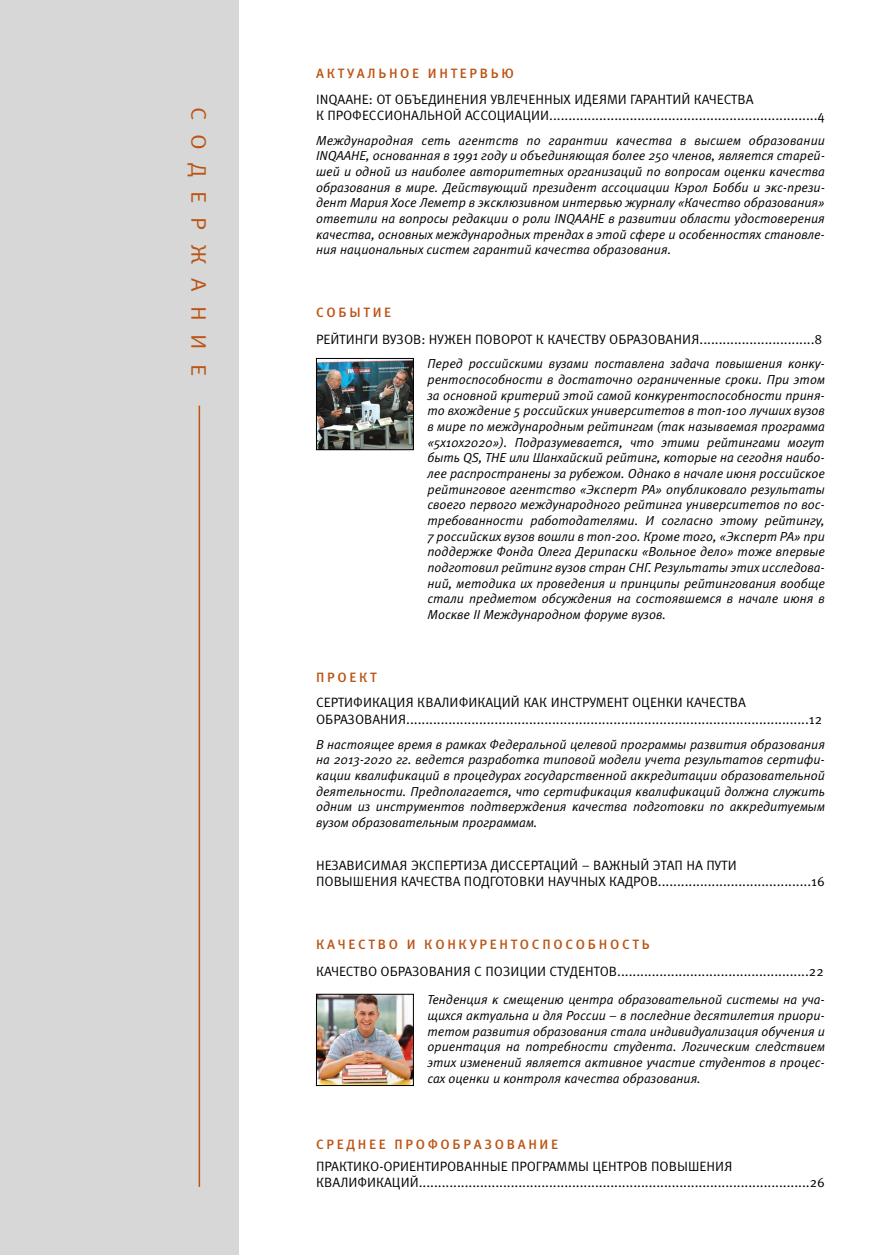
<style>
.page{position:relative;width:893px;height:1255px;background:#fff}
.page>*{position:absolute;margin:0;border:0;box-sizing:border-box;transform-origin:0 0}
.t1{font:21px "Meta Pro";letter-spacing:.6em;color:#bb5414;scale:1.1 1}
.t2{font:13.5px/16.2px "Meta Pro";color:#000}
.t3{font:500 13.5px "Meta Pro";letter-spacing:.2em;color:#bb5414}
.t4{font:italic 13.05px/15.6px "Meta Normal C";color:#000;text-align:justify}
</style>
<div class="page">
<div style="left:0;top:0;width:238px;height:1254px;background:#d7d7d7"></div>
<img style="left:318px;top:360px;width:94px;height:88px">
<div style="left:316px;top:358px;width:98px;height:92px;border:1px solid #000"></div>
<img style="left:318px;top:995px;width:94px;height:88px">
<div style="left:316px;top:993px;width:98px;height:92px;border:1px solid #000"></div>
<hr style="left:199px;top:405px;width:1px;height:781px;background:#bb5414">
<h1 class="t1" style="left:212px;top:106px;width:246px;rotate:90deg">СОДЕРЖАНИЕ</h1>
<p class="t3" style="left:316px;top:65px;width:199px">АКТУАЛЬНОЕ ИНТЕРВЬЮ</p>
<p class="t2" style="left:316px;top:91px;width:510px">INQAAHE: ОТ ОБЪЕДИНЕНИЯ УВЛЕЧЕННЫХ ИДЕЯМИ ГАРАНТИЙ КАЧЕСТВА<br>К ПРОФЕССИОНАЛЬНОЙ АССОЦИАЦИИ......................................................................4</p>
<p class="t4" style="left:316px;top:132px;width:510px">Международная сеть агентств по гарантии качества в высшем образовании INQAAHE, основанная в 1991 году и объединяющая более 250 членов, является старей&shy;шей и одной из наиболее авторитетных организаций по вопросам оценки качества образования в мире. Действующий президент ассоциации Кэрол Бобби и экс-прези&shy;дент Мария Хосе Леметр в эксклюзивном интервью журналу «Качество образования» ответили на вопросы редакции о роли INQAAHE в развитии области удостоверения качества, основных международных трендах в этой сфере и особенностях становле&shy;ния национальных систем гарантий качества образования.</p>
<p class="t3" style="left:316px;top:304px;width:77px">СОБЫТИЕ</p>
<p class="t2" style="left:316px;top:332px;width:508px">РЕЙТИНГИ ВУЗОВ: НУЖЕН ПОВОРОТ К КАЧЕСТВУ ОБРАЗОВАНИЯ..............................8</p>
<p class="t4" style="left:427px;top:356px;width:399px">Перед российскими вузами поставлена задача повышения конку&shy;рентоспособности в достаточно ограниченные сроки. При этом за основной критерий этой самой конкурентоспособности приня&shy;то вхождение 5 российских университетов в топ-100 лучших вузов в мире по международным рейтингам (так называемая программа «5х10х2020»). Подразумевается, что этими рейтингами могут быть QS, THE или Шанхайский рейтинг, которые на сегодня наибо&shy;лее распространены за рубежом. Однако в начале июня российское рейтинговое агентство «Эксперт РА» опубликовало результаты своего первого международного рейтинга университетов по вос&shy;требованности работодателями. И согласно этому рейтингу, 7 российских вузов вошли в топ-200. Кроме того, «Эксперт РА» при поддержке Фонда Олега Дерипаски «Вольное дело» тоже впервые подготовил рейтинг вузов стран СНГ. Результаты этих исследова&shy;ний, методика их проведения и принципы рейтингования вообще стали предметом обсуждения на состоявшемся в начале июня в Москве II Международном форуме вузов.</p>
<p class="t3" style="left:316px;top:668px;width:62px">ПРОЕКТ</p>
<p class="t2" style="left:316px;top:695px;width:508px">СЕРТИФИКАЦИЯ КВАЛИФИКАЦИЙ КАК ИНСТРУМЕНТ ОЦЕНКИ КАЧЕСТВА<br>ОБРАЗОВАНИЯ.........................................................................................................12</p>
<p class="t4" style="left:316px;top:736px;width:510px">В настоящее время в рамках Федеральной целевой программы развития образования на 2013-2020 гг. ведется разработка типовой модели учета результатов сертифи&shy;кации квалификаций в процедурах государственной аккредитации образовательной деятельности. Предполагается, что сертификация квалификаций должна служить одним из инструментов подтверждения качества подготовки по аккредитуемым вузом образовательным программам.</p>
<p class="t2" style="left:316px;top:857px;width:510px">НЕЗАВИСИМАЯ ЭКСПЕРТИЗА ДИССЕРТАЦИЙ – ВАЖНЫЙ ЭТАП НА ПУТИ<br>ПОВЫШЕНИЯ КАЧЕСТВА ПОДГОТОВКИ НАУЧНЫХ КАДРОВ........................................16</p>
<p class="t3" style="left:316px;top:935px;width:335px">КАЧЕСТВО И КОНКУРЕНТОСПОСОБНОСТЬ</p>
<p class="t2" style="left:316px;top:963px;width:509px">КАЧЕСТВО ОБРАЗОВАНИЯ С ПОЗИЦИИ СТУДЕНТОВ..................................................22</p>
<p class="t4" style="left:427px;top:991px;width:399px">Тенденция к смещению центра образовательной системы на уча&shy;щихся актуальна и для России – в последние десятилетия приори&shy;тетом развития образования стала индивидуализация обучения и ориентация на потребности студента. Логическим следствием этих изменений является активное участие студентов в процес&shy;сах оценки и контроля качества образования.</p>
<p class="t3" style="left:316px;top:1135px;width:243px">СРЕДНЕЕ ПРОФОБРАЗОВАНИЕ</p>
<p class="t2" style="left:316px;top:1158px;width:510px">ПРАКТИКО-ОРИЕНТИРОВАННЫЕ ПРОГРАММЫ ЦЕНТРОВ ПОВЫШЕНИЯ<br>КВАЛИФИКАЦИЙ......................................................................................................26</p>
</div>
